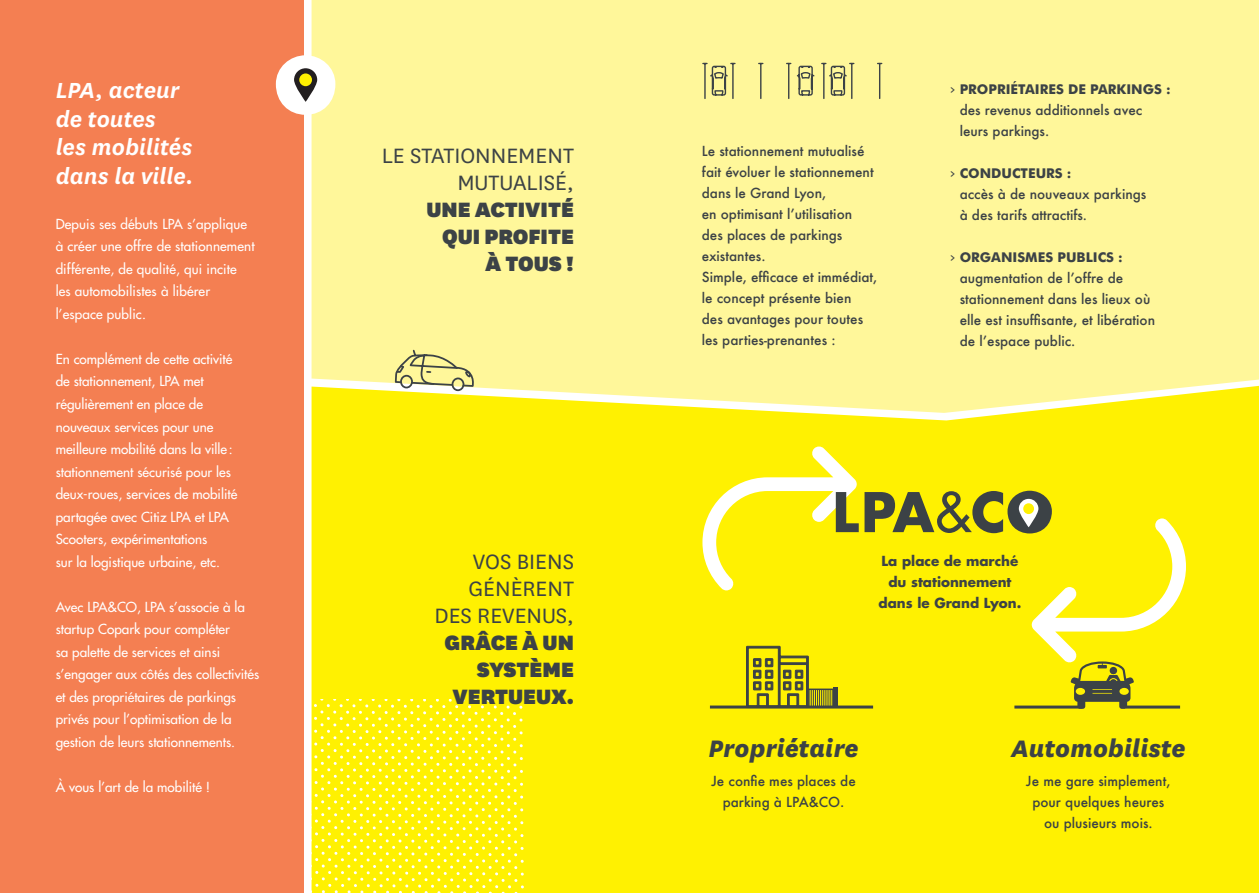
<style>
.page{position:relative;width:1259px;height:893px;background:#fff}
.page>*{position:absolute;margin:0;border:0;box-sizing:border-box;transform-origin:0 0}
.t1{font:italic 800 27.9px "National";color:#3c4246}
.t2{font:italic 600 25.5px/28.5px "National";color:#fff}
.t3{font:24.3px/27px "National";color:#3c4246;text-align:right}
.t4{font:900 24.3px/27px "National";color:#3c4246;text-align:right}
.t5{font:13.5px/22.5px "Futura";color:#fff}
.t6{font:500 13.5px/21px "Futura";color:#3c4246}
.t7{font:700 13.5px "Futura BT";color:#3c4246}
.t8{font:700 13.5px/21px "Futura";color:#3c4246;text-align:center}
.s1{font-family:"National";font-weight:600}
.s2{font-family:"National";font-weight:400;font-size:15px}
</style>
<div class="page">
<div style="left:311px;top:0;width:948px;height:386px;background:#fff79a"></div>
<div style="left:311px;top:386px;width:948px;height:507px;background:#fff101"></div>
<div style="left:0;top:0;width:303px;height:893px;background:#f47f52"></div>
<div style="left:276px;top:55px;width:59px;height:60px;background:#fff;border-radius:50%"></div>
<svg style="left:294px;top:68px;width:23px;height:34px"></svg>
<div style="left:299px;top:73px;width:13px;height:13px;background:#fff101;border-radius:50%"></div>
<svg style="left:558px;top:892px;width:13px;height:1px"></svg>
<svg style="left:577px;top:892px;width:13px;height:1px"></svg>
<svg style="left:609px;top:892px;width:13px;height:1px"></svg>
<svg style="left:628px;top:892px;width:13px;height:1px"></svg>
<svg style="left:647px;top:892px;width:13px;height:1px"></svg>
<svg style="left:679px;top:892px;width:13px;height:1px"></svg>
<svg style="left:698px;top:892px;width:13px;height:1px"></svg>
<svg style="left:717px;top:892px;width:13px;height:1px"></svg>
<svg style="left:749px;top:892px;width:13px;height:1px"></svg>
<svg style="left:768px;top:892px;width:13px;height:1px"></svg>
<svg style="left:787px;top:892px;width:13px;height:1px"></svg>
<svg style="left:819px;top:892px;width:13px;height:1px"></svg>
<svg style="left:838px;top:892px;width:13px;height:1px"></svg>
<svg style="left:857px;top:892px;width:13px;height:1px"></svg>
<svg style="left:311px;top:699px;width:228px;height:194px;background:#fff215"></svg>
<svg style="left:394px;top:311px;width:82px;height:81px;background:#ece699"></svg>
<hr style="left:732px;top:63px;width:1px;height:35px;background:#3c4246">
<hr style="left:704px;top:63px;width:1px;height:35px;background:#3c4246">
<svg style="left:703px;top:63px;width:32px;height:34px"></svg>
<hr style="left:760px;top:63px;width:1px;height:35px;background:#3c4246">
<hr style="left:788px;top:63px;width:1px;height:35px;background:#3c4246">
<svg style="left:786px;top:63px;width:29px;height:34px"></svg>
<hr style="left:851px;top:63px;width:1px;height:35px;background:#3c4246">
<hr style="left:823px;top:63px;width:1px;height:35px;background:#3c4246">
<svg style="left:822px;top:63px;width:32px;height:34px"></svg>
<hr style="left:879px;top:63px;width:1px;height:35px;background:#3c4246">
<svg style="left:1031px;top:518px;width:155px;height:191px;background:#f4e92a"></svg>
<hr style="left:1014px;top:706px;width:68px;height:3px;background:#3c4246">
<hr style="left:1126px;top:706px;width:54px;height:3px;background:#3c4246">
<hr style="left:807px;top:688px;width:28px;height:2px;background:#3c4246">
<svg style="left:746px;top:645px;width:87px;height:60px;background:#beb717"></svg>
<hr style="left:834px;top:687px;width:4px;height:21px;background:#3c4246">
<hr style="left:710px;top:705px;width:163px;height:3px;background:#3c4246">
<svg style="left:702px;top:446px;width:156px;height:144px"></svg>
<svg style="left:864px;top:491px;width:139px;height:42px;background:#9b9724"></svg>
<div style="left:1007px;top:491px;width:45px;height:42px;background:#3c4246;border-radius:50%"></div>
<svg style="left:1019px;top:499px;width:19px;height:28px"></svg>
<div style="left:1023px;top:503px;width:11px;height:11px;background:#fff101;border-radius:50%"></div>
<h2 class="t2" style="left:56px;top:75px;width:139px">LPA, acteur de toutes<br>les mobilités dans la ville.</h2>
<p class="t5" style="left:56px;top:213px;width:200px">Depuis ses débuts LPA s’applique à créer une offre de stationnement différente, de qualité, qui incite les automobilistes à libérer l’espace public.</p>
<p class="t5" style="left:56px;top:348px;width:183px">En complément de cette activité de stationnement, LPA met régulièrement en place de nouveaux services pour une meilleure mobilité dans la ville : stationnement sécurisé pour les deux-roues, services de mobilité partagée avec Citiz LPA et LPA<br>Scooters, expérimentations<br>sur la logistique urbaine, etc.</p>
<p class="t5" style="left:56px;top:595px;width:205px">Avec LPA&amp;CO, LPA s’associe à la startup Copark pour compléter<br>sa palette de services et ainsi s’engager aux côtés des collectivités et des propriétaires de parkings privés pour l’optimisation de la gestion de leurs stationnements.</p>
<p class="t5" style="left:56px;top:775px;width:156px">À vous l’art de la mobilité !</p>
<h3 class="t3" style="left:382px;top:141px;width:194px">LE STATIONNEMENT<br>MUTUALISÉ,</h3>
<h3 class="t4" style="left:426px;top:195px;width:149px">UNE ACTIVITÉ<br>QUI PROFITE<br>À TOUS !</h3>
<h3 class="t3" style="left:434px;top:547px;width:141px">VOS BIENS<br>GÉNÈRENT<br>DES REVENUS,</h3>
<h3 class="t4" style="left:444px;top:628px;width:131px">GRÂCE À UN<br>SYSTÈME<br>VERTUEUX.</h3>
<p class="t6" style="left:702px;top:140px;width:177px">Le stationnement mutualisé fait évoluer le stationnement dans le Grand Lyon,<br>en optimisant l’utilisation<br>des places de parkings existantes.<br>Simple, efficace et immédiat, le concept présente bien<br>des avantages pour toutes les parties-prenantes :</p>
<p class="t7" style="left:950px;top:81px;width:222px"><span class="s1">&gt;</span> PROPRIÉTAIRES DE PARKINGS :</p>
<p class="t6" style="left:959px;top:99px;width:184px">des revenus additionnels avec leurs parkings.</p>
<p class="t7" style="left:950px;top:165px;width:123px"><span class="s1">&gt;</span> CONDUCTEURS :</p>
<p class="t6" style="left:959px;top:183px;width:188px">accès à de nouveaux parkings à des tarifs attractifs.</p>
<p class="t7" style="left:950px;top:249px;width:174px"><span class="s1">&gt;</span> ORGANISMES PUBLICS :</p>
<p class="t6" style="left:959px;top:267px;width:197px">augmentation de l’offre de stationnement dans les lieux où elle est insuffisante, et libération de l’espace public.</p>
<p class="t8" style="left:878px;top:550px;width:144px">La place de marché du stationnement dans le Grand Lyon.</p>
<h1 class="t1" style="left:708px;top:728px;width:152px">Propriétaire</h1>
<p class="t6" style="left:711px;top:770px;width:146px;text-align:center">Je confie mes places de parking à LPA&amp;CO<span class="s2">.</span></p>
<h1 class="t1" style="left:1011px;top:728px;width:176px">Automobiliste</h1>
<p class="t6" style="left:1026px;top:770px;width:146px;text-align:center">Je me gare simplement, pour quelques heures ou plusieurs mois.</p>
</div>
